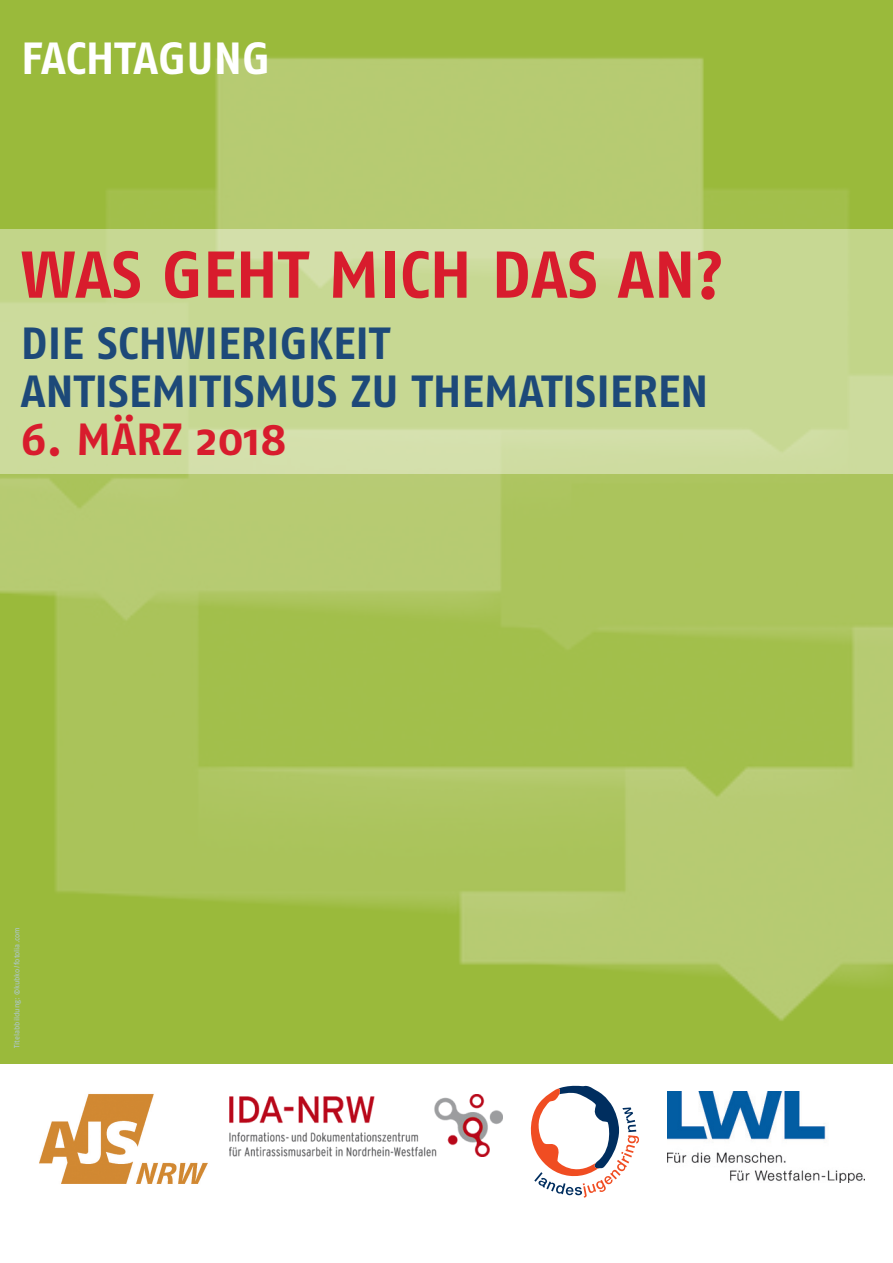
<style>
.page{position:relative;width:893px;height:1263px;background:#fff}
.page>*{position:absolute;margin:0;border:0;box-sizing:border-box;transform-origin:0 0}
.t1{font:700 66px "Fago No";color:#d81c2d}
.t2{font:700 45px/48px "Fago No";color:#1d4979}
.t3{font:700 45px "Fago No";color:#d81c2d}
.t4{font:700 45px "Fago No";color:#fff}
.t5{font:7.5px "Fago No";letter-spacing:-.005em;color:#afc8d7}
</style>
<div class="page">
<img style="left:0;top:0;width:893px;height:1063px">
<svg style="left:530px;top:1085px;width:109px;height:112px"></svg>
<img style="left:39px;top:1093px;width:169px;height:91px">
<img style="left:230px;top:1094px;width:273px;height:62px">
<img style="left:667px;top:1091px;width:197px;height:92px">
<div style="left:0;top:230px;width:893px;height:244px;background:#fff;opacity:.4"></div>
<p class="t4" style="left:21px;top:32px;width:250px">FACHTAGUNG</p>
<h1 class="t1" style="left:21px;top:236px;width:705px">WAS GEHT MICH DAS AN?</h1>
<p class="t2" style="left:21px;top:319px;width:689px">DIE SCHWIERIGKEIT<br>ANTISEMITISMUS ZU THEMATISIEREN</p>
<p class="t3" style="left:21px;top:413px;width:268px">6. MÄRZ 2018</p>
<p class="t5" style="left:13px;top:1048px;width:122px;rotate:-90deg">Titelabbildung: ©kubko/fotolia.com</p>
</div>
